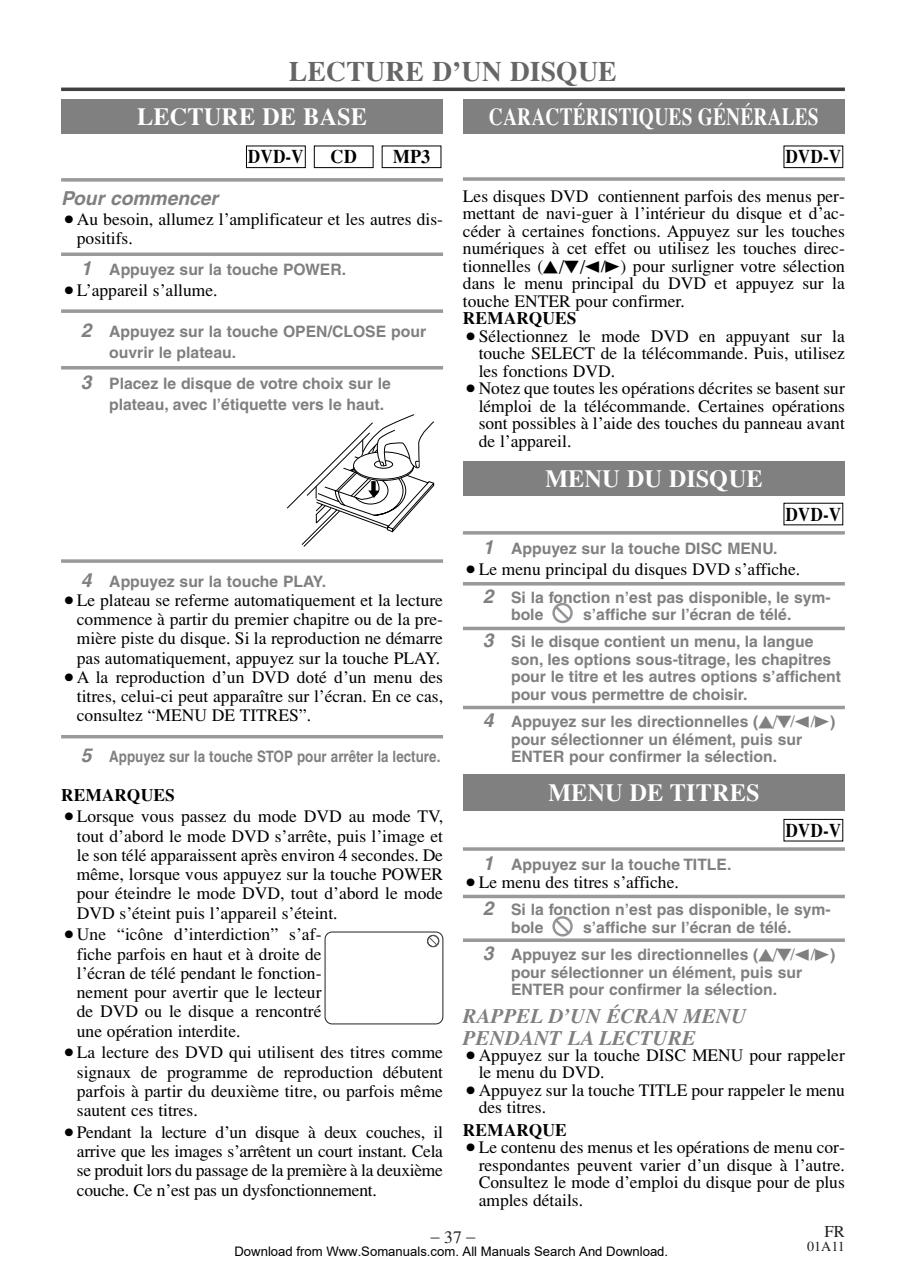
<style>
.page{position:relative;width:903px;height:1276px;background:#fff}
.page>*{position:absolute;margin:0;border:0;box-sizing:border-box;transform-origin:0 0}
.t1{font:700 28px "Times";color:#666}
.t2{font:700 24.5px "Times";color:#fff}
.t3{font:700 24.5px "Times";color:#fff;scale:.8 1}
.t4{font:italic 700 21px/21.9px "Times";color:#808080}
.t5{font:700 19.25px "Times";color:#000;scale:.9 1}
.t6{font:italic 700 19.25px "Helvetica";color:#808080}
.t7{font:700 19.25px "Times";color:#000;scale:.95 1}
.t8{font:17.5px/19.2px "Times";color:#000;text-align:justify}
.t9{font:700 17.5px "Times";color:#000}
.t10{font:17.5px "Times";color:#231f20}
.t11{font:16.62px "Times";color:#231f20}
.t12{font:700 15.75px/17.5px "Helvetica";color:#808080}
.t13{font:700 15.75px "Helvetica";color:#808080;scale:.85 1}
.t14{font:14px "Times";color:#231f20}
.t15{font:13.12px "Arial";color:#000}
.s1{font-style:italic;font-size:19.25px}
.s2{font-family:"Funai Font";font-size:20.12px}
.s3{font-family:"Funai Font";font-size:15.75px}
.s4{font-family:"Helvetica";font-size:15.75px}
.s5{font-family:"Funai Font";font-weight:400;font-size:20.12px}
.s6{font-family:"Times";font-weight:400;font-size:17.5px}
.s7{font-weight:400}
.s8{font-family:"Funai Font";font-weight:400}
</style>
<div class="page">
<div style="left:61px;top:99px;width:382px;height:35px;background:#808080"></div>
<svg style="left:61px;top:178px;width:382px;height:4px;background:#a5a5a5"></svg>
<svg style="left:61px;top:252px;width:382px;height:4px;background:#a6a6a6"></svg>
<svg style="left:61px;top:309px;width:382px;height:4px;background:#a5a5a5"></svg>
<hr style="left:61px;top:366px;width:382px;height:3px;background:#999">
<div style="left:382px;top:146px;width:59px;height:22px;border:1px solid #000"></div>
<div style="left:314px;top:146px;width:59px;height:22px;border:1px solid #000"></div>
<div style="left:246px;top:146px;width:60px;height:22px;border:1px solid #000"></div>
<hr style="left:61px;top:88px;width:784px;height:3px;background:#404040">
<svg style="left:287px;top:414px;width:148px;height:133px"></svg>
<svg style="left:61px;top:559px;width:382px;height:4px;background:#a5a5a5"></svg>
<hr style="left:61px;top:735px;width:382px;height:3px;background:#999">
<div style="left:463px;top:99px;width:382px;height:35px;background:#808080"></div>
<svg style="left:463px;top:177px;width:382px;height:4px;background:#a5a5a5"></svg>
<div style="left:784px;top:146px;width:59px;height:22px;border:1px solid #000"></div>
<div style="left:325px;top:931px;width:118px;height:93px;border:1px solid #231f20;border-radius:7px"></div>
<svg style="left:427px;top:934px;width:13px;height:14px"></svg>
<div style="left:463px;top:774px;width:382px;height:36px;background:#808080"></div>
<svg style="left:463px;top:847px;width:382px;height:4px;background:#a5a5a5"></svg>
<hr style="left:463px;top:895px;width:382px;height:3px;background:#999">
<svg style="left:463px;top:938px;width:382px;height:4px;background:#a5a5a5"></svg>
<svg style="left:552px;top:916px;width:21px;height:21px"></svg>
<div style="left:784px;top:819px;width:59px;height:22px;border:1px solid #000"></div>
<div style="left:463px;top:461px;width:382px;height:35px;background:#808080"></div>
<svg style="left:463px;top:531px;width:382px;height:4px;background:#a5a5a5"></svg>
<hr style="left:463px;top:582px;width:382px;height:3px;background:#999">
<hr style="left:463px;top:627px;width:382px;height:3px;background:#999">
<hr style="left:463px;top:706px;width:382px;height:3px;background:#999">
<svg style="left:552px;top:602px;width:21px;height:22px"></svg>
<h1 class="t1" style="left:289px;top:61px;width:330px">LECTURE D’UN DISQUE</h1>
<h2 class="t2" style="left:137px;top:108px;width:231px">LECTURE DE BASE</h2>
<h2 class="t3" style="left:489px;top:108px;width:414px">CARACTÉRISTIQUES GÉNÉRALES</h2>
<p class="t5" style="left:248px;top:150px;width:63px">DVD-V</p>
<p class="t7" style="left:331px;top:150px;width:29px">CD</p>
<p class="t7" style="left:393px;top:150px;width:41px">MP3</p>
<p class="t5" style="left:785px;top:150px;width:63px">DVD-V</p>
<p class="t6" style="left:61px;top:191px;width:158px">Pour commencer</p>
<p class="t8" style="left:77px;top:211px;width:368px;text-indent:-16px">○Au besoin, allumez l’amplificateur et les autres dis&shy;positifs.</p>
<p class="t12" style="left:81px;top:262px;width:267px"><span class="s1">1</span> Appuyez sur la touche POWER.</p>
<p class="t8" style="left:61px;top:282px;width:158px">○L’appareil s’allume.</p>
<p class="t12" style="left:109px;top:322px;width:318px;line-height:21px;text-indent:-28px"><span class="s1">2</span> Appuyez sur la touche OPEN/CLOSE pour ouvrir le plateau.</p>
<p class="t12" style="left:109px;top:374px;width:283px;line-height:21px;text-indent:-28px"><span class="s1">3</span> Placez le disque de votre choix sur le plateau, avec l’étiquette vers le haut.</p>
<p class="t8" style="left:463px;top:189px;width:383px;line-height:17.5px">Les disques DVD contiennent parfois des menus per&shy;mettant de navi-guer à l’intérieur du disque et d’ac&shy;céder à certaines fonctions. Appuyez sur les touches numériques à cet effet ou utilisez les touches direc&shy;tionnelles (<span class="s2">K</span>/<span class="s2">L</span>/<span class="s3">S</span> <span class="s4">/</span><span class="s3">B</span>) pour surligner votre sélection dans le menu principal du DVD et appuyez sur la touche ENTER pour confirmer.</p>
<p class="t9" style="left:463px;top:312px;width:115px">REMARQUES</p>
<p class="t8" style="left:479px;top:329px;width:368px;line-height:17.5px;text-indent:-16px">○Sélectionnez le mode DVD en appuyant sur la touche SELECT de la télécommande. Puis, utilisez les fonctions DVD.</p>
<p class="t8" style="left:479px;top:381px;width:368px;line-height:17.5px;text-indent:-16px">○Notez que toutes les opérations décrites se basent sur lémploi de la télécommande. Certaines opérations sont possibles à l’aide des touches du panneau avant de l’appareil.</p>
<h2 class="t2" style="left:545px;top:470px;width:219px">MENU DU DISQUE</h2>
<p class="t5" style="left:785px;top:507px;width:63px">DVD-V</p>
<p class="t12" style="left:483px;top:541px;width:296px"><span class="s1">1</span> Appuyez sur la touche DISC MENU.</p>
<p class="t8" style="left:463px;top:561px;width:339px">○Le menu principal du disques DVD s’affiche.</p>
<p class="t12" style="left:511px;top:590px;width:321px;text-indent:-28px"><span class="s1">2</span> Si la fonction n’est pas disponible, le sym&shy;bole</p>
<p class="t12" style="left:81px;top:574px;width:247px"><span class="s1">4</span> Appuyez sur la touche PLAY.</p>
<p class="t8" style="left:77px;top:592px;width:368px;text-indent:-16px">○Le plateau se referme automatiquement et la lecture commence à partir du premier chapitre ou de la pre&shy;mière piste du disque. Si la reproduction ne démarre pas automatiquement, appuyez sur la touche PLAY.</p>
<p class="t8" style="left:77px;top:669px;width:368px;text-indent:-16px">○A la reproduction d’un DVD doté d’un menu des titres, celui-ci peut apparaître sur l’écran. En ce cas, consultez “MENU DE TITRES”.</p>
<p class="t13" style="left:81px;top:751px;width:425px"><span class="s1">5</span> Appuyez sur la touche STOP pour arrêter la lecture.</p>
<p class="t9" style="left:61px;top:788px;width:115px">REMARQUES</p>
<p class="t8" style="left:77px;top:808px;width:368px;text-indent:-16px">○Lorsque vous passez du mode DVD au mode TV, tout d’abord le mode DVD s’arrête, puis l’image et le son télé apparaissent après environ 4 secondes. De même, lorsque vous appuyez sur la touche POWER pour éteindre le mode DVD, tout d’abord le mode DVD s’éteint puis l’appareil s’éteint.</p>
<p class="t8" style="left:77px;top:926px;width:246px;text-indent:-16px">○Une “icône d’interdiction” s’af&shy;fiche parfois en haut et à droite de l’écran de télé pendant le fonction&shy;nement pour avertir que le lecteur de DVD ou le disque a rencontré une opération interdite.</p>
<p class="t8" style="left:77px;top:1044px;width:368px;text-indent:-16px">○La lecture des DVD qui utilisent des titres comme signaux de programme de reproduction débutent parfois à partir du deuxième titre, ou parfois même sautent ces titres.</p>
<p class="t8" style="left:77px;top:1124px;width:368px;text-indent:-16px">○Pendant la lecture d’un disque à deux couches, il arrive que les images s’arrêtent un court instant. Cela se produit lors du passage de la première à la deuxième couche. Ce n’est pas un dysfonctionnement.</p>
<p class="t12" style="left:483px;top:602px;width:332px;line-height:27.5px;text-indent:100px">s’affiche sur l’écran de télé.<br><span class="s1">3</span> Si le disque contient un menu, la langue</p>
<p class="t12" style="left:511px;top:652px;width:332px">son, les options sous-titrage, les chapitres pour le titre et les autres options s’affichent pour vous permettre de choisir.</p>
<p class="t12" style="left:511px;top:714px;width:326px;text-indent:-28px"><span class="s1">4</span> Appuyez sur les directionnelles (<span class="s5">K</span><span class="s6">/</span><span class="s5">L</span><span class="s7">/</span><span class="s8">S</span> <span class="s7">/</span><span class="s8">B</span>) pour sélectionner un élément, puis sur<br>ENTER pour confirmer la sélection.</p>
<h2 class="t2" style="left:548px;top:783px;width:213px">MENU DE TITRES</h2>
<p class="t5" style="left:785px;top:823px;width:63px">DVD-V</p>
<p class="t12" style="left:483px;top:857px;width:250px"><span class="s1">1</span> Appuyez sur la touche TITLE.</p>
<p class="t8" style="left:463px;top:874px;width:217px">○Le menu des titres s’affiche.</p>
<p class="t12" style="left:511px;top:902px;width:321px;text-indent:-28px"><span class="s1">2</span> Si la fonction n’est pas disponible, le sym&shy;bole</p>
<p class="t12" style="left:483px;top:915px;width:354px;line-height:27.5px;text-indent:100px">s’affiche sur l’écran de télé.<br><span class="s1">3</span> Appuyez sur les directionnelles (<span class="s5">K</span><span class="s6">/</span><span class="s5">L</span><span class="s7">/</span><span class="s8">S</span> <span class="s7">/</span><span class="s8">B</span>)</p>
<p class="t12" style="left:511px;top:965px;width:293px">pour sélectionner un élément, puis sur<br>ENTER pour confirmer la sélection.</p>
<p class="t4" style="left:463px;top:1007px;width:285px">RAPPEL D’UN ÉCRAN MENU<br>PENDANT LA LECTURE</p>
<p class="t8" style="left:479px;top:1048px;width:368px;line-height:17.5px;text-indent:-16px">○Appuyez sur la touche DISC MENU pour rappeler le menu du DVD.</p>
<p class="t8" style="left:479px;top:1083px;width:368px;line-height:17.5px;text-indent:-16px">○Appuyez sur la touche TITLE pour rappeler le menu des titres.</p>
<p class="t9" style="left:463px;top:1123px;width:106px">REMARQUE</p>
<p class="t8" style="left:479px;top:1140px;width:368px;line-height:17.5px;text-indent:-16px">○Le contenu des menus et les opérations de menu cor&shy;respondantes peuvent varier d’un disque à l’autre.<br>Consultez le mode d’emploi du disque pour de plus amples détails.</p>
<p class="t15" style="left:234px;top:1244px;width:435px">Download from Www.Somanuals.com. All Manuals Search And Download.</p>
<p class="t10" style="left:431px;top:1230px;width:46px">–37–</p>
<p class="t11" style="left:825px;top:1225px;width:22px">FR</p>
<p class="t14" style="left:807px;top:1241px;width:39px">01A11</p>
</div>
